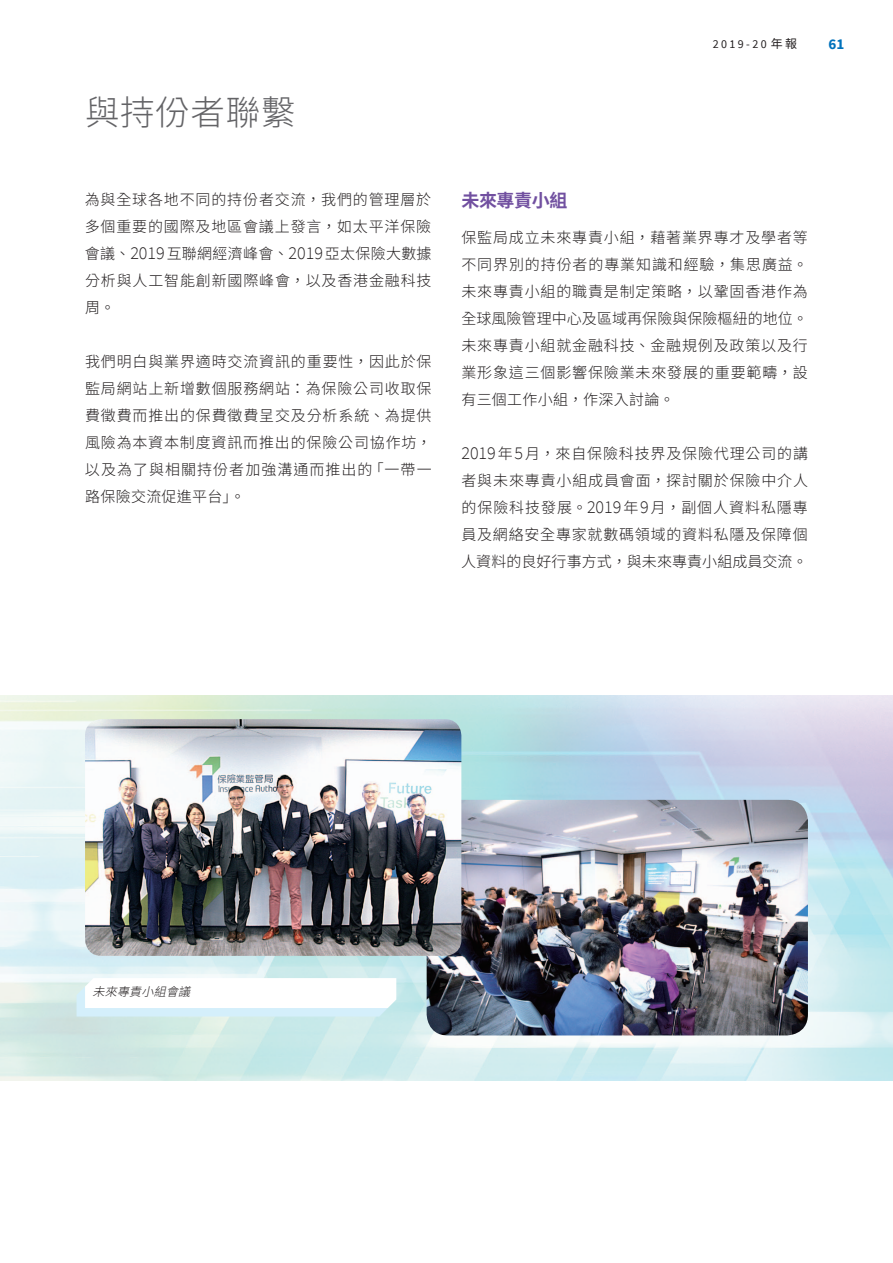
<style>
.page{position:relative;width:893px;height:1263px;background:#fff}
.page>*{position:absolute;margin:0;border:0;box-sizing:border-box;transform-origin:0 0}
.t1{font:300 34.5px "Noto Sans CJ Ktc";letter-spacing:.02em;color:#636366}
.t2{font:700 18px "Noto Sans CJ Ktc";letter-spacing:-.02em;color:#7150a0}
.t3{font:300 15px/27px "Noto Sans CJ Ktc";letter-spacing:.055em;color:#231f20;text-align:justify}
.t4{font:700 15px "Source Sans Pro";color:#0072bc}
.t5{font:12px "Source Sans Pro";letter-spacing:.2em;color:#231f20}
.t6{font:italic 300 12px "Noto Sans CJ Ktc";color:#231f20}
.s1{font-family:"Source Sans Pro";font-size:18px}
.s2{font-family:"Noto Sans CJ Ktc"}
</style>
<div class="page">
<img style="left:0;top:695px;width:893px;height:385px">
<img style="left:427px;top:800px;width:381px;height:235px">
<img style="left:85px;top:719px;width:376px;height:237px">
<svg style="left:77px;top:978px;width:319px;height:38px"></svg>
<h1 class="t1" style="left:85px;top:93px;width:212px">與持份者聯繫</h1>
<p class="t3" style="left:85px;top:186px;width:348px">為與全球各地不同的持份者交流，我們的管理層於多個重要的國際及地區會議上發言，如太平洋保險會議、<span class="s1">2019</span>互聯網經濟峰會、<span class="s1">2019</span>亞太保險大數據分析與人工智能創新國際峰會，以及香港金融科技周。</p>
<p class="t3" style="left:85px;top:348px;width:348px">我們明白與業界適時交流資訊的重要性，因此於保監局網站上新增數個服務網站：為保險公司收取保費徵費而推出的保費徵費呈交及分析系統、為提供風險為本資本制度資訊而推出的保險公司協作坊，以及為了與相關持份者加強溝通而推出的「一帶一路保險交流促進平台」。</p>
<p class="t5" style="left:713px;top:37px;width:86px">2019-20 <span class="s2">年報</span></p>
<p class="t4" style="left:828px;top:35px;width:17px">61</p>
<p class="t2" style="left:461px;top:190px;width:108px">未來專責小組</p>
<p class="t3" style="left:461px;top:224px;width:348px">保監局成立未來專責小組，藉著業界專才及學者等不同界別的持份者的專業知識和經驗，集思廣益。未來專責小組的職責是制定策略，以鞏固香港作為全球風險管理中心及區域再保險與保險樞紐的地位。未來專責小組就金融科技、金融規例及政策以及行業形象這三個影響保險業未來發展的重要範疇，設有三個工作小組，作深入討論。</p>
<p class="t3" style="left:461px;top:440px;width:348px"><span class="s1">2019</span>年<span class="s1">5</span>月，來自保險科技界及保險代理公司的講者與未來專責小組成員會面，探討關於保險中介人的保險科技發展。<span class="s1">2019</span>年<span class="s1">9</span>月，副個人資料私隱專員及網絡安全專家就數碼領域的資料私隱及保障個人資料的良好行事方式，與未來專責小組成員交流。</p>
<p class="t6" style="left:93px;top:985px;width:106px">未來專責小組會議</p>
</div>
